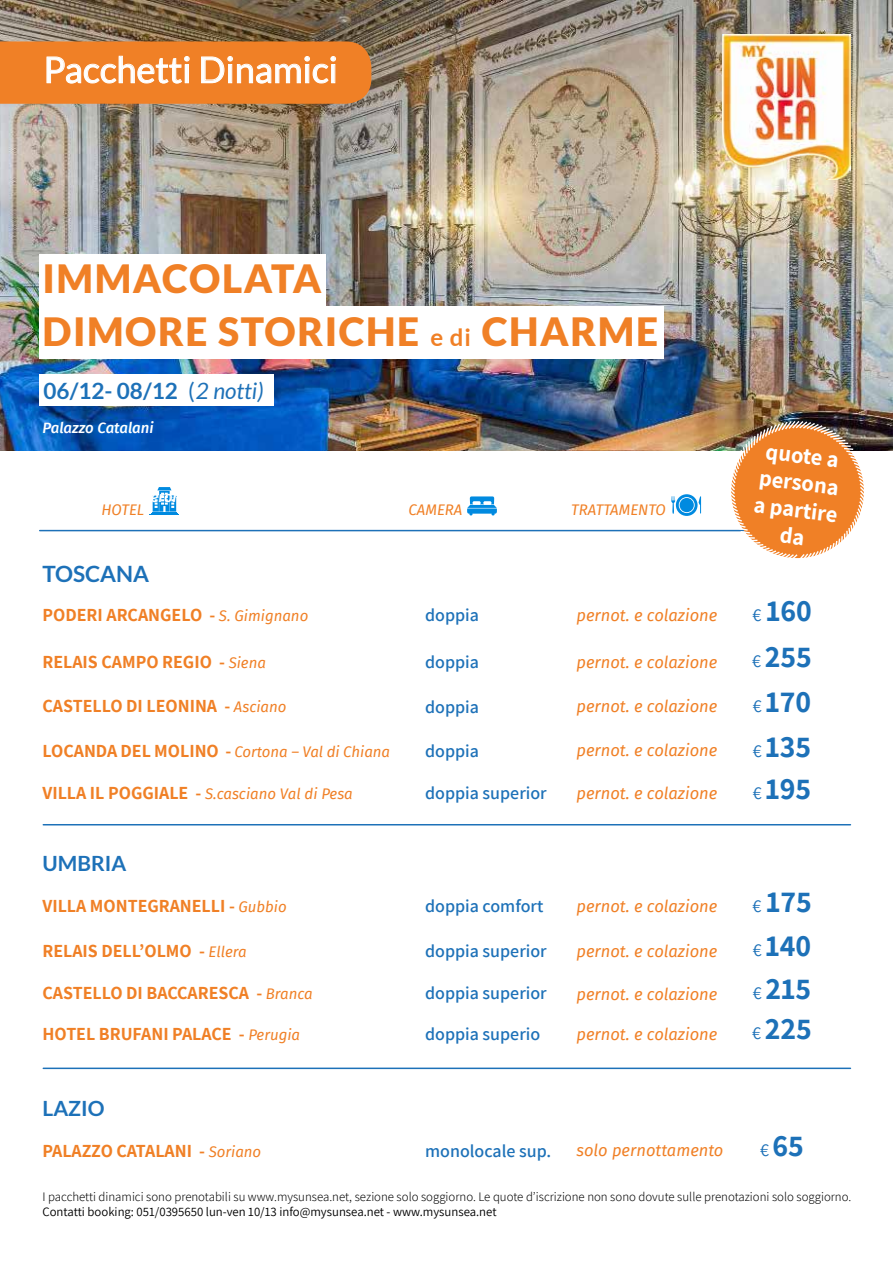
<style>
.page{position:relative;width:893px;height:1263px;background:#fff}
.page>*{position:absolute;margin:0;border:0;box-sizing:border-box;transform-origin:0 0}
.t1{font:900 39px/52.5px "Lato";letter-spacing:.04em;color:#f08026}
.t2{font:36px "Lato";color:#fff}
.t3{font:700 30px/43.5px "Assistant";color:#1d71b8;text-align:justify}
.t4{font:700 22.5px "Lato";color:#1d71b8}
.t5{font:700 22.5px/27px "Assistant";color:#fff;text-align:center}
.t6{font:700 21px "Lato";color:#1d71b8}
.t7{font:700 18px "Assistant";color:#f08026}
.t8{font:600 18px "Assistant";color:#1d71b8}
.t9{font:italic 16.5px "Fira Sans";color:#f08026}
.t10{font:italic 15px "Fira Sans";color:#f08026}
.t11{font:italic 500 15px "Fira Sans";color:#fff}
.t12{font:300 12.75px "Assistant";color:#000}
.t13{font:12.75px "Assistant";color:#000}
.s1{font-weight:700;font-size:24px}
.s2{font-weight:400}
.s3{font-weight:400;font-style:italic}
.s4{font-family:"Fira Sans";font-weight:400;font-style:italic;font-size:15px}
.s5{font-family:"Assistant";font-weight:700;font-style:normal;font-size:18px}
.s6{font-weight:400;font-size:18px}
</style>
<div class="page">
<img style="left:0;top:0;width:893px;height:450px">
<svg style="left:0;top:41px;width:371px;height:63px;background:#ee8835"></svg>
<svg style="left:150px;top:487px;width:29px;height:28px"></svg>
<svg style="left:467px;top:496px;width:30px;height:19px"></svg>
<svg style="left:671px;top:494px;width:30px;height:22px"></svg>
<hr style="left:40px;top:530px;width:781px;height:1px;background:#1d71b8">
<img style="left:723px;top:34px;width:127px;height:145px">
<svg style="left:726px;top:419px;width:143px;height:140px"></svg>
<hr style="left:43px;top:824px;width:807px;height:1px;background:#1d71b8">
<hr style="left:43px;top:1067px;width:807px;height:2px;background:#1d71b8">
<div style="left:39px;top:254px;width:286px;height:70px;background:#fff"></div>
<div style="left:39px;top:374px;width:234px;height:31px;background:#fff"></div>
<div style="left:39px;top:306px;width:624px;height:53px;background:#fff"></div>
<h2 class="t2" style="left:44px;top:50px;width:296px">Pacchetti Dinamici</h2>
<h1 class="t1" style="left:43px;top:252px;width:617px">IMMACOLATA<br>DIMORE STORICHE <span class="s1">e di</span> CHARME</h1>
<p class="t4" style="left:44px;top:378px;width:221px">06/12- 08/12 <span class="s2">(</span><span class="s3">2 notti)</span></p>
<p class="t11" style="left:43px;top:416px;width:113px">Palazzo Catalani</p>
<p class="t10" style="left:101px;top:499px;width:44px">HOTEL</p>
<p class="t10" style="left:409px;top:499px;width:55px">CAMERA</p>
<p class="t10" style="left:571px;top:499px;width:96px">TRATTAMENTO</p>
<p class="t4" style="left:43px;top:561px;width:108px">TOSCANA</p>
<p class="t7" style="left:43px;top:603px;width:267px">PODERI ARCANGELO - <span class="s4">S. Gimignano</span></p>
<p class="t8" style="left:425px;top:603px;width:55px">doppia</p>
<p class="t9" style="left:576px;top:603px;width:142px">pernot. e colazione</p>
<p class="t7" style="left:43px;top:650px;width:225px">RELAIS CAMPO REGIO - <span class="s4">Siena</span></p>
<p class="t8" style="left:425px;top:650px;width:55px">doppia</p>
<p class="t9" style="left:576px;top:650px;width:142px">pernot. e colazione</p>
<p class="t7" style="left:43px;top:694px;width:245px">CASTELLO DI LEONINA - <span class="s4">Asciano</span></p>
<p class="t10" style="left:43px;top:740px;width:349px"><span class="s5">LOCANDA DEL MOLINO -</span> Cortona – Val di Chiana</p>
<p class="t10" style="left:43px;top:782px;width:312px"><span class="s5">VILLA IL POGGIALE -</span> S.casciano Val di Pesa</p>
<p class="t8" style="left:425px;top:695px;width:55px">doppia</p>
<p class="t8" style="left:425px;top:738px;width:55px">doppia</p>
<p class="t8" style="left:425px;top:780px;width:123px">doppia superior</p>
<p class="t9" style="left:576px;top:694px;width:142px">pernot. e colazione</p>
<p class="t9" style="left:576px;top:738px;width:142px">pernot. e colazione</p>
<p class="t9" style="left:576px;top:780px;width:142px">pernot. e colazione</p>
<p class="t6" style="left:43px;top:851px;width:85px">UMBRIA</p>
<p class="t7" style="left:43px;top:894px;width:246px">VILLA MONTEGRANELLI - <span class="s4">Gubbio</span></p>
<p class="t7" style="left:43px;top:938px;width:206px">RELAIS DELL’OLMO - <span class="s4">Ellera</span></p>
<p class="t7" style="left:43px;top:981px;width:272px">CASTELLO DI BACCARESCA - <span class="s4">Branca</span></p>
<p class="t8" style="left:425px;top:894px;width:120px">doppia comfort</p>
<p class="t8" style="left:425px;top:938px;width:123px">doppia superior</p>
<p class="t8" style="left:425px;top:981px;width:123px">doppia superior</p>
<p class="t9" style="left:576px;top:894px;width:142px">pernot. e colazione</p>
<p class="t9" style="left:576px;top:939px;width:142px">pernot. e colazione</p>
<p class="t9" style="left:576px;top:981px;width:142px">pernot. e colazione</p>
<p class="t7" style="left:43px;top:1022px;width:259px">HOTEL BRUFANI PALACE - <span class="s4">Perugia</span></p>
<p class="t8" style="left:425px;top:1022px;width:117px">doppia superio</p>
<p class="t9" style="left:576px;top:1021px;width:142px">pernot. e colazione</p>
<p class="t5" style="left:762px;top:436px;width:86px;rotate:7deg">quote a persona a partire da</p>
<h3 class="t3" style="left:752px;top:588px;width:61px"><span class="s6">€</span> 160</h3>
<h3 class="t3" style="left:752px;top:634px;width:61px"><span class="s6">€</span> 255</h3>
<h3 class="t3" style="left:753px;top:679px;width:60px"><span class="s6">€</span> 170 <span class="s6">€</span> 135 <span class="s6">€</span> 195</h3>
<h3 class="t3" style="left:752px;top:879px;width:61px"><span class="s6">€</span> 175 <span class="s6">€</span> 140 <span class="s6">€</span> 215</h3>
<h3 class="t3" style="left:752px;top:1006px;width:61px"><span class="s6">€</span> 225</h3>
<p class="t6" style="left:43px;top:1096px;width:64px">LAZIO</p>
<p class="t7" style="left:43px;top:1138px;width:220px">PALAZZO CATALANI - <span class="s4">Soriano</span></p>
<p class="t8" style="left:425px;top:1138px;width:128px">monolocale sup.</p>
<p class="t9" style="left:576px;top:1138px;width:149px">solo pernottamento</p>
<h3 class="t3" style="left:760px;top:1123px;width:45px"><span class="s6">€</span> 65</h3>
<p class="t12" style="left:43px;top:1188px;width:810px">I pacchetti dinamici sono prenotabili su www.mysunsea.net, sezione solo soggiorno. Le quote d’iscrizione non sono dovute sulle prenotazioni solo soggiorno.</p>
<p class="t13" style="left:43px;top:1203px;width:456px">Contatti booking: 051/0395650 lun-ven 10/13 info@mysunsea.net - www.mysunsea.net</p>
</div>
